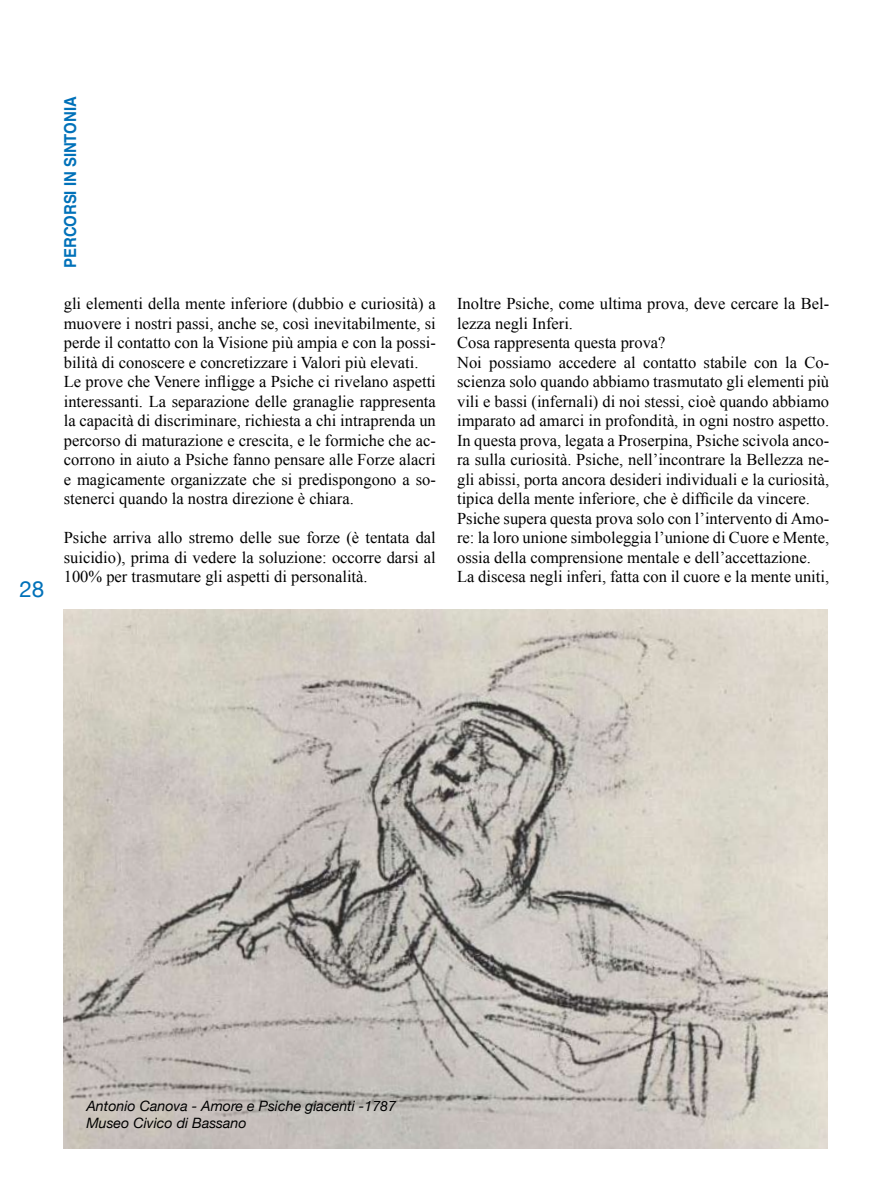
<style>
.page{position:relative;width:893px;height:1191px;background:#fff}
.page>*{position:absolute;margin:0;border:0;box-sizing:border-box;transform-origin:0 0}
.t1{font:22.5px "Helvetica Neue";color:#0071b9}
.t2{font:16.5px/19.5px "Times New Roman";color:#000}
.t3{font:700 16.5px "Helvetica";color:#0071b9;scale:.9 1}
.t4{font:italic 14.25px/16.5px "Helvetica Neue";color:#000}
</style>
<div class="page">
<img style="left:63px;top:609px;width:765px;height:539px">
<h1 class="t1" style="left:19px;top:576px;width:27px">28</h1>
<p class="t3" style="left:57px;top:268px;width:192px;rotate:-90deg">PERCORSI IN SINTONIA</p>
<p class="t2" style="left:64px;top:294px;width:374px">gli elementi della mente inferiore (dubbio e curiosità) a muovere i nostri passi, anche se, così inevitabilmente, si perde il contatto con la Visione più ampia e con la possi&shy;bilità di conoscere e concretizzare i Valori più elevati.<br>Le prove che Venere infligge a Psiche ci rivelano aspetti interessanti. La separazione delle granaglie rappresenta la capacità di discriminare, richiesta a chi intraprenda un percorso di maturazione e crescita, e le formiche che ac&shy;corrono in aiuto a Psiche fanno pensare alle Forze alacri e magicamente organizzate che si predispongono a so&shy;stenerci quando la nostra direzione è chiara.</p>
<p class="t2" style="left:64px;top:528px;width:374px;text-align:justify">Psiche arriva allo stremo delle sue forze (è tentata dal suicidio), prima di vedere la soluzione: occorre darsi al 100% per trasmutare gli aspetti di personalità.</p>
<p class="t2" style="left:457px;top:294px;width:374px">Inoltre Psiche, come ultima prova, deve cercare la Bel&shy;lezza negli Inferi.<br>Cosa rappresenta questa prova?<br>Noi possiamo accedere al contatto stabile con la Co&shy;scienza solo quando abbiamo trasmutato gli elementi più vili e bassi (infernali) di noi stessi, cioè quando abbiamo imparato ad amarci in profondità, in ogni nostro aspetto.<br>In questa prova, legata a Proserpina, Psiche scivola anco&shy;ra sulla curiosità. Psiche, nell’incontrare la Bellezza ne&shy;gli abissi, porta ancora desideri individuali e la curiosità, tipica della mente inferiore, che è difficile da vincere.<br>Psiche supera questa prova solo con l’intervento di Amo&shy;re: la loro unione simboleggia l’unione di Cuore e Mente, ossia della comprensione mentale e dell’accettazione.<br>La discesa negli inferi, fatta con il cuore e la mente uniti,</p>
<p class="t4" style="left:86px;top:1097px;width:311px">Antonio Canova - Amore e Psiche giacenti -1787<br>Museo Civico di Bassano</p>
</div>
